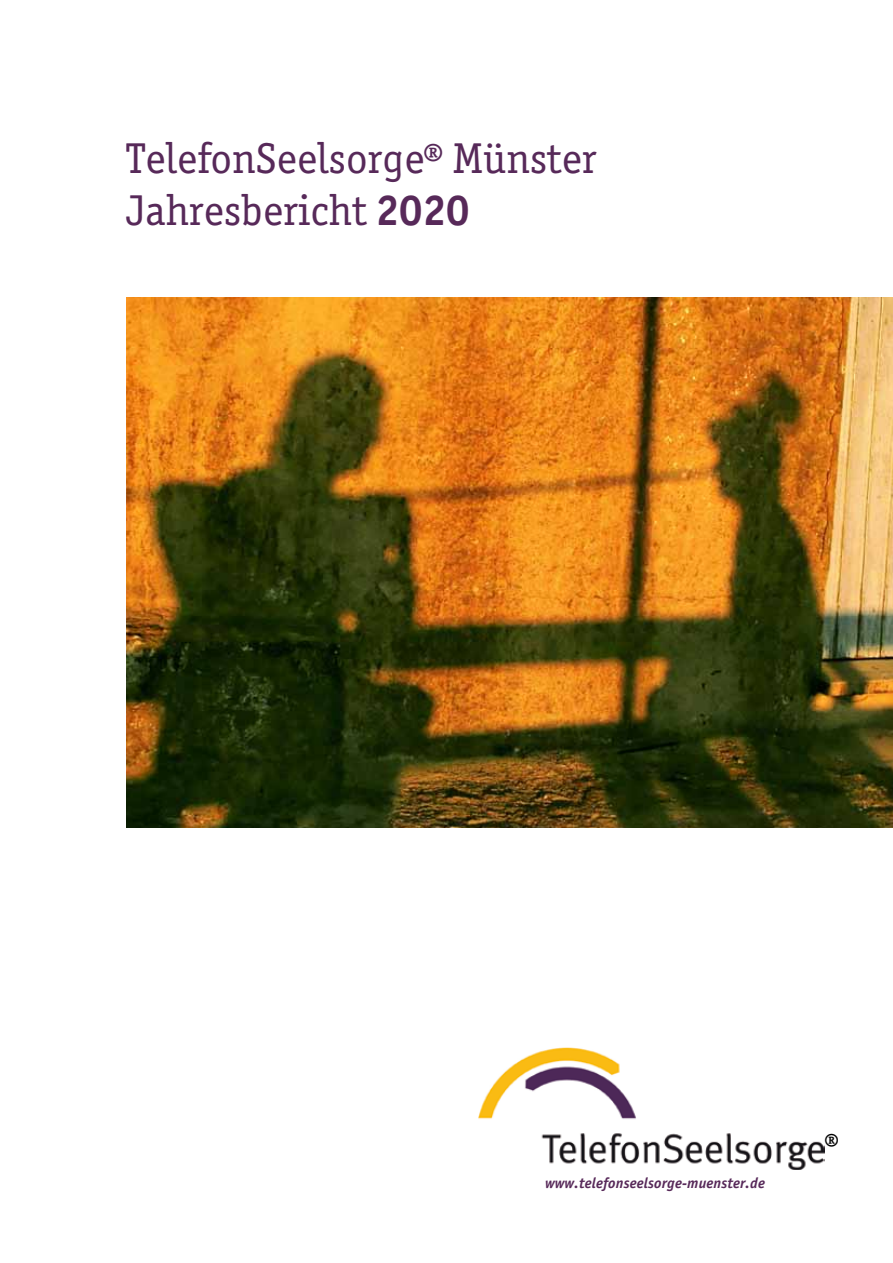
<style>
.page{position:relative;width:893px;height:1263px;background:#fff}
.page>*{position:absolute;margin:0;border:0;box-sizing:border-box;transform-origin:0 0}
.t1{font:43.5px/52.2px "Officina Serif";letter-spacing:.005em;color:#572959}
.t2{font:31.5px "Officina Serif";color:#000}
.t3{font:italic 700 15px "Officina Sans";letter-spacing:.01em;color:#572959}
.s1{font-weight:700}
</style>
<div class="page">
<img style="left:126px;top:298px;width:767px;height:530px">
<img style="left:478px;top:1047px;width:347px;height:122px">
<p class="t1" style="left:126px;top:132px;width:472px">TelefonSeelsorge® Münster<br>Jahresbericht <span class="s1">2020</span></p>
<p class="t3" style="left:545px;top:1174px;width:221px">www.telefonseelsorge-muenster.de</p>
<p class="t2" style="left:824px;top:1127px;width:17px">®</p>
</div>
